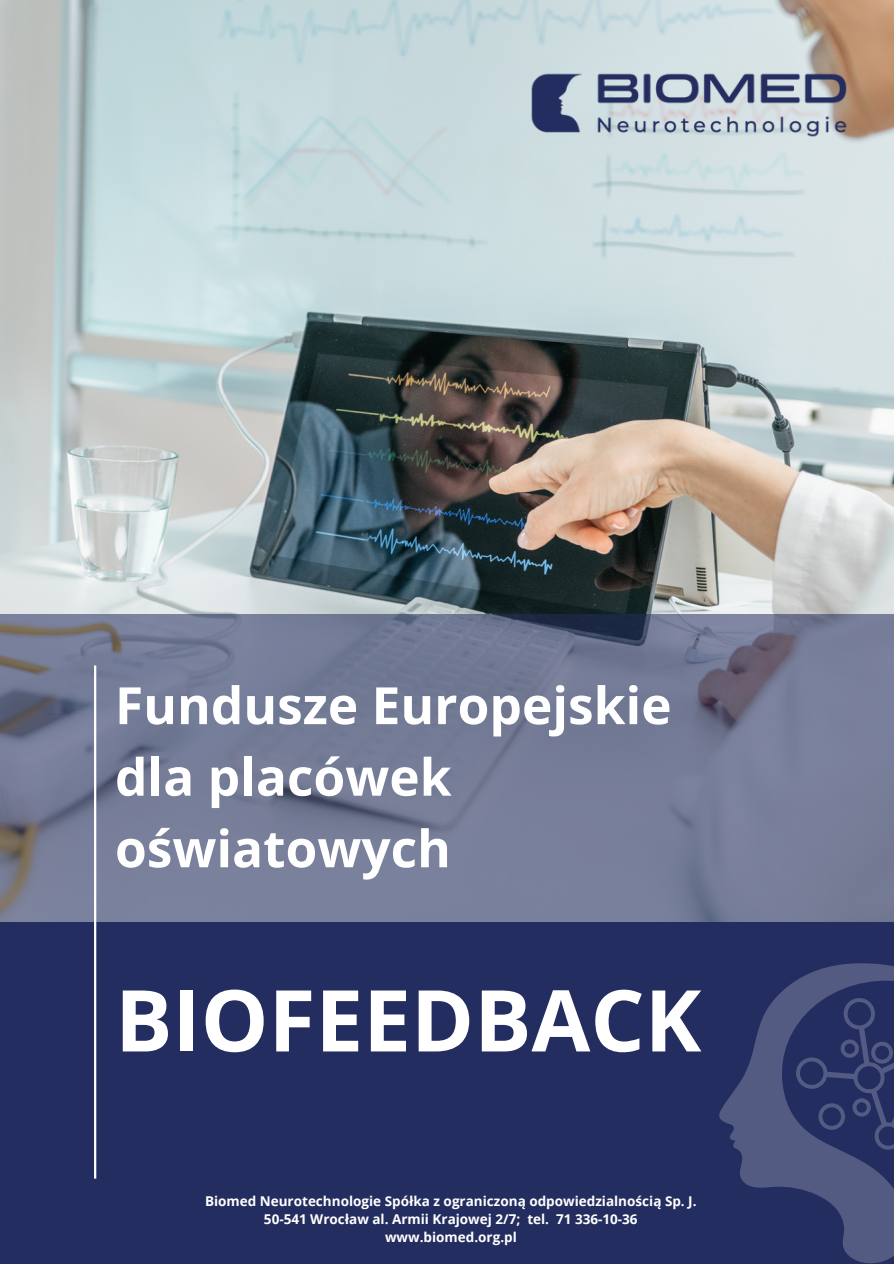
<style>
.page{position:relative;width:894px;height:1264px;background:#fff}
.page>*{position:absolute;margin:0;border:0;box-sizing:border-box;transform-origin:0 0}
.t1{font:700 85.35px "Open Sans";color:#fff}
.t2{font:700 51.45px/71.6px "Open Sans";color:#fff}
.t3{font:700 13.5px "Open Sans";color:#fff}
</style>
<div class="page">
<div style="left:0;top:895px;width:893px;height:368px;background:#242d5f"></div>
<img style="left:0;top:0;width:893px;height:614px">
<svg style="left:0;top:614px;width:893px;height:307px;fill:#777d99"></svg>
<hr style="left:94px;top:665px;width:2px;height:513px;background:#fff">
<img style="left:529px;top:73px;width:318px;height:66px">
<svg style="left:719px;top:963px;width:174px;height:300px"></svg>
<svg style="left:793px;top:997px;width:100px;height:179px"></svg>
<p class="t2" style="left:115px;top:668px;width:558px">Fundusze Europejskie dla placówek oświatowych</p>
<p class="t1" style="left:115px;top:960px;width:587px">BIOFEEDBACK</p>
<p class="t3" style="left:205px;top:1191px;width:493px">Biomed Neurotechnologie Spółka z ograniczoną odpowiedzialnością Sp. J.</p>
<h1 class="t3" style="left:264px;top:1209px;width:375px">50-541 Wrocław al. Armii Krajowej 2/7; tel. 71 336-10-36</h1>
<p class="t3" style="left:385px;top:1227px;width:133px">www.biomed.org.pl</p>
</div>
